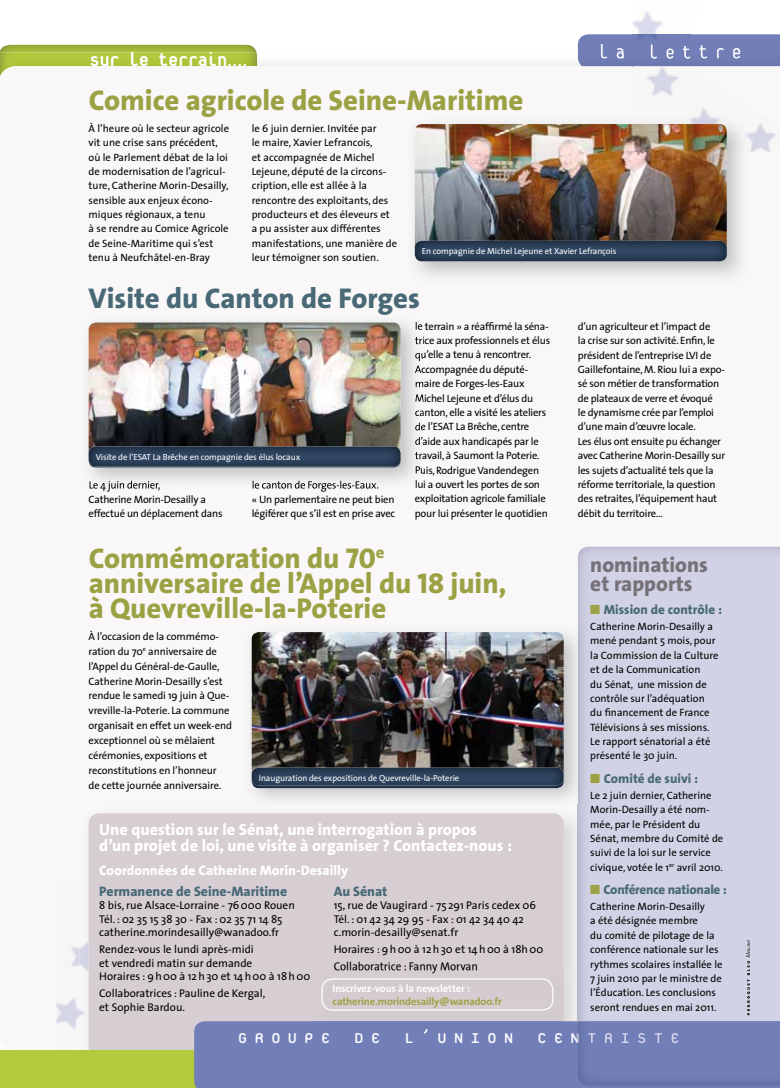
<style>
.page{position:relative;width:780px;height:1088px;background:#fff}
.page>*{position:absolute;margin:0;border:0;box-sizing:border-box;transform-origin:0 0}
.t1{font:28.75px/25px "The Sans Veolia W8 Ex Bld";color:#9ca244}
.t2{font:28.75px "The Sans Veolia W8 Ex Bld";color:#496977}
.t3{font:21.25px "Platelet";letter-spacing:.32em;color:#fff}
.t4{font:21.25px/18.8px "The Sans Veolia W8 Ex Bld";color:#777179}
.t5{font:800 21.25px "Platelet";color:#fff}
.t6{font:16.25px/16.2px "The Sans Veolia W8 Ex Bld";color:#fff}
.t7{font:13.75px "The Sans Veolia W8 Ex Bld";color:#fff}
.t8{font:13.75px "The Sans Veolia W8 Ex Bld";color:#496977}
.t9{font:13.12px "The Sans Veolia W8 Ex Bld";color:#496977}
.t10{font:13.12px "The Sans Veolia W8 Ex Bld";letter-spacing:-.02em;color:#496977}
.t11{font:11.25px/13.5px "The Sans";color:#000}
.t12{font:10.62px/14.4px "The Sans";letter-spacing:-.01em;color:#000}
.t13{font:10.62px "The Sans Veolia W7 Bld";letter-spacing:-.01em;color:#9ca244}
.t14{font:10.62px "The Sans Veolia W7 Bld";letter-spacing:-.01em;color:#fff}
.t15{font:8.75px "The Sans";letter-spacing:-.01em;color:#fff}
.s1{color:#9ca244}
</style>
<div class="page">
<div style="left:578px;top:34px;width:202px;height:19px;background:#727eb8"></div>
<img style="left:0;top:45px;width:257px;height:21px">
<img style="left:601px;top:53px;width:139px;height:6px">
<img style="left:56px;top:941px;width:23px;height:93px">
<img style="left:633px;top:11px;width:29px;height:23px">
<img style="left:632px;top:34px;width:58px;height:32px">
<img style="left:632px;top:44px;width:58px;height:15px">
<img style="left:632px;top:66px;width:148px;height:86px">
<img style="left:85px;top:808px;width:493px;height:242px">
<img style="left:79px;top:885px;width:10px;height:152px">
<div style="left:89px;top:813px;width:474px;height:274px;background:#d6ced3;border-radius:11px"></div>
<div style="left:0;top:1050px;width:206px;height:38px;background:#b3cb3a"></div>
<div style="left:194px;top:1021px;width:586px;height:67px;background:#727eb8"></div>
<img style="left:313px;top:969px;width:262px;height:60px">
<img style="left:313px;top:1029px;width:262px;height:4px">
<img style="left:334px;top:969px;width:143px;height:4px">
<svg style="left:321px;top:978px;width:232px;height:33px"></svg>
<img style="left:578px;top:547px;width:202px;height:538px">
<img style="left:578px;top:808px;width:7px;height:213px">
<img style="left:578px;top:1029px;width:100px;height:14px">
<svg style="left:745px;top:940px;width:5px;height:75px"></svg>
<img style="left:247px;top:623px;width:339px;height:185px">
<svg style="left:578px;top:804px;width:7px;height:4px"></svg>
<img style="left:252px;top:632px;width:311px;height:135px">
<img style="left:252px;top:785px;width:311px;height:3px">
<img style="left:252px;top:767px;width:311px;height:18px">
<img style="left:84px;top:318px;width:335px;height:170px">
<img style="left:379px;top:313px;width:12px;height:2px">
<img style="left:89px;top:481px;width:71px;height:7px">
<img style="left:252px;top:481px;width:126px;height:7px">
<svg style="left:415px;top:322px;width:8px;height:8px"></svg>
<svg style="left:415px;top:336px;width:8px;height:152px"></svg>
<img style="left:89px;top:322px;width:311px;height:124px">
<img style="left:89px;top:466px;width:311px;height:1px">
<img style="left:89px;top:446px;width:311px;height:20px">
<img style="left:411px;top:120px;width:335px;height:161px">
<img style="left:632px;top:115px;width:117px;height:37px">
<img style="left:415px;top:124px;width:311px;height:117px">
<img style="left:415px;top:241px;width:311px;height:20px">
<h2 class="t5" style="left:90px;top:51px;width:159px">sur le terrain…</h2>
<h2 class="t3" style="left:598px;top:44px;width:144px">la lettre</h2>
<h1 class="t1" style="left:89px;top:88px;width:436px">Comice agricole de Seine-Maritime</h1>
<p class="t12" style="left:89px;top:121px;width:142px">À l’heure où le secteur agricole vit une crise sans précédent, où le Parlement débat de la loi de modernisation de l’agricul&shy;ture, Catherine Morin-Desailly, sensible aux enjeux écono&shy;miques régionaux, a tenu<br>à se rendre au Comice Agricole de Seine-Maritime qui s’est tenu à Neufchâtel-en-Bray</p>
<p class="t12" style="left:252px;top:121px;width:147px">le 6 juin dernier. Invitée par<br>le maire, Xavier Lefrancois,<br>et accompagnée de Michel<br>Lejeune, député de la circons&shy;cription, elle est allée à la rencontre des exploitants, des producteurs et des éleveurs et a pu assister aux différentes manifestations, une manière de leur témoigner son soutien.</p>
<p class="t15" style="left:422px;top:244px;width:196px">En compagnie de Michel Lejeune et Xavier Lefrançois</p>
<h1 class="t2" style="left:89px;top:279px;width:333px">Visite du Canton de Forges</h1>
<p class="t15" style="left:96px;top:450px;width:206px">Visite de l’ESAT La Brêche en compagnie des élus locaux</p>
<p class="t12" style="left:89px;top:492px;width:135px">Catherine Morin-Desailly a effectué un déplacement dans</p>
<p class="t12" style="left:252px;top:492px;width:145px">« Un parlementaire ne peut bien légiférer que s’il est en prise avec</p>
<p class="t12" style="left:415px;top:319px;width:137px">le terrain » a réaffirmé la séna&shy;trice aux professionnels et élus qu’elle a tenu à rencontrer.<br>Accompagnée du député&shy;maire de Forges-les-Eaux<br>Michel Lejeune et d’élus du canton, elle a visité les ateliers de l’ESAT La Brêche, centre d’aide aux handicapés par le travail, à Saumont la Poterie.<br>Puis, Rodrigue Vandendegen lui a ouvert les portes de son exploitation agricole familiale pour lui présenter le quotidien</p>
<p class="t12" style="left:578px;top:319px;width:149px">d’un agriculteur et l’impact de<br>la crise sur son activité. Enfin, le président de l’entreprise LVI de<br>Gaillefontaine, M. Riou lui a expo&shy;sé son métier de transformation de plateaux de verre et évoqué<br>le dynamisme crée par l’emploi d’une main d’œuvre locale.<br>Les élus ont ensuite pu échanger avec Catherine Morin-Desailly sur les sujets d’actualité tels que la réforme territoriale, la question des retraites, l’équipement haut débit du territoire…</p>
<h1 class="t1" style="left:89px;top:546px;width:419px">Commémoration du 70<sup>e </sup>anniversaire de l’Appel du 18 juin, à Quevreville-la-Poterie</h1>
<p class="t12" style="left:89px;top:628px;width:145px;line-height:14.9px">À l’occasion de la commémo&shy;ration du 70<sup>e</sup> anniversaire de l’Appel du Général-de-Gaulle,<br>Catherine Morin-Desailly s’est rendue le samedi 19 juin à Que&shy;vreville-la-Poterie. La commune organisait en effet un week-end exceptionnel où se mêlaient cérémonies, expositions et reconstitutions en l’honneur<br>de cette journée anniversaire.</p>
<p class="t15" style="left:259px;top:771px;width:202px">Inauguration des expositions de Quevreville-la-Poterie</p>
<h3 class="t6" style="left:99px;top:821px;width:414px">Une question sur le Sénat, une interrogation à propos d’un projet de loi, une visite à organiser ? Contactez-nous :</h3>
<p class="t7" style="left:99px;top:861px;width:250px">Coordonnées de Catherine Morin-Desailly</p>
<p class="t8" style="left:99px;top:882px;width:189px">Permanence de Seine-Maritime</p>
<p class="t11" style="left:99px;top:898px;width:197px">8 bis, rue Alsace-Lorraine - 76 000 Rouen<br>Tél. : 02 35 15 38 30 - Fax : 02 35 71 14 85 catherine.morindesailly@wanadoo.fr</p>
<p class="t11" style="left:99px;top:942px;width:212px">Rendez-vous le lundi après-midi<br>et vendredi matin sur demande<br>Horaires : 9 h 00 à 12 h 30 et 14 h 00 à 18 h 00</p>
<p class="t11" style="left:99px;top:986px;width:167px">Collaboratrices : Pauline de Kergal, et Sophie Bardou.</p>
<p class="t8" style="left:333px;top:882px;width:55px">Au Sénat</p>
<p class="t11" style="left:333px;top:898px;width:204px">15, rue de Vaugirard - 75 291 Paris cedex 06<br>Tél. : 01 42 34 29 95 - Fax : 01 42 34 40 42 c.morin-desailly@senat.fr</p>
<p class="t11" style="left:333px;top:940px;width:211px;line-height:17px">Horaires : 9 h 00 à 12 h 30 et 14 h 00 à 18h 00<br>Collaboratrice : Fanny Morvan</p>
<p class="t14" style="left:332px;top:981px;width:139px">Inscrivez-vous à la newsletter :</p>
<p class="t13" style="left:332px;top:994px;width:171px">catherine.morindesailly@wanadoo.fr</p>
<h2 class="t4" style="left:590px;top:555px;width:119px">nominations et rapports</h2>
<p class="t9" style="left:590px;top:601px;width:133px"><span class="s1">■</span> Mission de contrôle :</p>
<p class="t12" style="left:590px;top:619px;width:130px">Catherine Morin-Desailly a mené pendant 5 mois, pour la Commission de la Culture et de la Communication<br>du Sénat, une mission de contrôle sur l’adéquation du financement de France<br>Télévisions à ses missions.<br>Le rapport sénatorial a été présenté le 30 juin.</p>
<p class="t9" style="left:590px;top:770px;width:109px"><span class="s1">■</span> Comité de suivi :</p>
<p class="t12" style="left:590px;top:788px;width:134px">Le 2 juin dernier, Catherine<br>Morin-Desailly a été nom&shy;mée, par le Président du<br>Sénat, membre du Comité de suivi de la loi sur le service civique, votée le 1<sup>er</sup> avril 2010.</p>
<p class="t10" style="left:590px;top:881px;width:138px"><span class="s1">■</span> Conférence nationale :</p>
<p class="t12" style="left:590px;top:899px;width:134px">Catherine Morin-Desailly<br>a été désignée membre<br>du comité de pilotage de la conférence nationale sur les rythmes scolaires installée le<br>7 juin 2010 par le ministre de l’Éducation. Les conclusions seront rendues en mai 2011.</p>
<h2 class="t3" style="left:238px;top:1028px;width:443px">GROUPE DE L’UNION CENTRISTE</h2>
</div>
